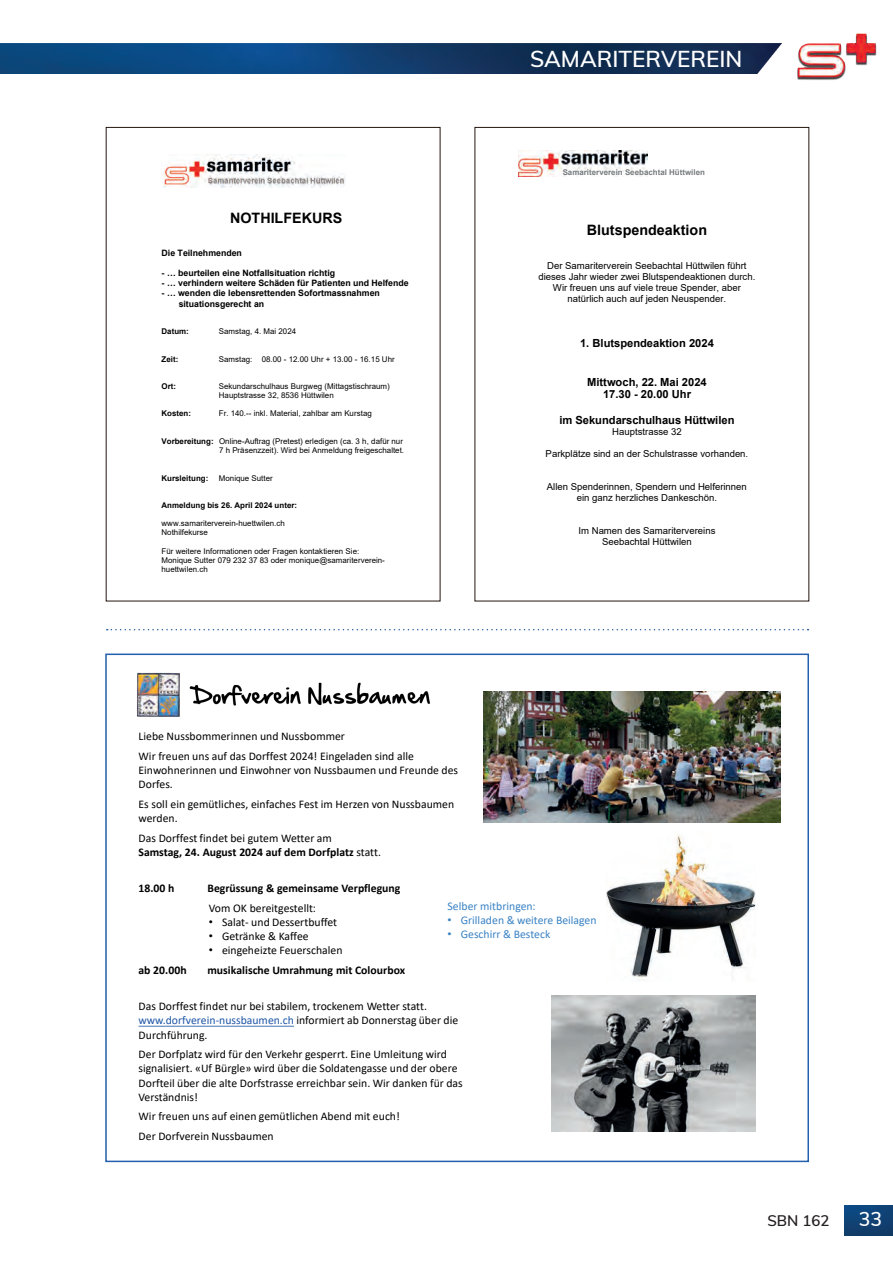
<style>
.page{position:relative;width:893px;height:1263px;background:#fff}
.page>*{position:absolute;margin:0;border:0;box-sizing:border-box;transform-origin:0 0}
.t1{font:600 22.5px "Muli";color:#fff}
.t2{font:600 19.5px "Muli";color:#fff}
.t3{font:600 15px "Muli";color:#231f20}
.t4{font:700 14.25px "Arial";color:#000001}
.t5{font:11.7px/14.1px "Calibri";color:#000001}
.t6{font:700 11.7px "Calibri";color:#000001}
.t7{font:11.7px "Calibri";color:#3982c4}
.t8{font:700 11.1px/12.8px "Arial";color:#000001;text-align:center}
.t9{font:9.6px/10.9px "Arial";color:#000001;text-align:center}
.t10{font:700 8.85px/10.1px "Arial";color:#000001}
.t11{font:7.95px/9.1px "Arial";color:#000001}
.t12{font:700 7.95px "Arial";color:#000001}
.t13{font:700 7.95px "Arial";color:#767a7c}
.s1{font-weight:700}
.s2{font-family:"Arial"}
.s3{color:#1e56a6}
</style>
<div class="page">
<img style="left:844px;top:1205px;width:48px;height:29px">
<img style="left:0;top:43px;width:781px;height:31px">
<img style="left:606px;top:835px;width:149px;height:145px">
<svg style="left:138px;top:1025px;width:156px;height:1px"></svg>
<img style="left:137px;top:672px;width:293px;height:45px">
<img style="left:483px;top:691px;width:297px;height:131px">
<img style="left:551px;top:995px;width:204px;height:136px">
<div style="left:105px;top:653px;width:703px;height:508px;border:2px solid #225fac"></div>
<img style="left:797px;top:34px;width:78px;height:46px">
<img style="left:518px;top:150px;width:129px;height:26px">
<img style="left:161px;top:154px;width:185px;height:33px">
<svg style="left:107px;top:628px;width:701px;height:2px"></svg>
<p class="t4" style="left:230px;top:208px;width:114px">NOTHILFEKURS</p>
<p class="t10" style="left:161px;top:248px;width:82px">Die Teilnehmenden</p>
<p class="t10" style="left:161px;top:268px;width:175px">- … beurteilen eine Notfallsituation richtig</p>
<p class="t10" style="left:161px;top:278px;width:248px">- … verhindern weitere Schäden für Patienten und Helfende</p>
<p class="t10" style="left:179px;top:288px;width:203px;text-indent:-17px">- … wenden die lebensrettenden Sofortmassnahmen situationsgerecht an</p>
<p class="t12" style="left:161px;top:326px;width:29px">Datum:</p>
<p class="t11" style="left:219px;top:326px;width:79px">Samstag, 4. Mai 2024</p>
<p class="t12" style="left:161px;top:353px;width:18px">Zeit:</p>
<p class="t11" style="left:219px;top:354px;width:177px">Samstag: 08.00 - 12.00 Uhr + 13.00 - 16.15 Uhr</p>
<p class="t12" style="left:161px;top:380px;width:16px">Ort:</p>
<p class="t11" style="left:219px;top:381px;width:172px">Sekundarschulhaus Burgweg (Mittagstischraum)<br>Hauptstrasse 32, 8536 Hüttwilen</p>
<p class="t12" style="left:161px;top:408px;width:31px">Kosten:</p>
<p class="t11" style="left:219px;top:409px;width:154px">Fr. 140.-- inkl. Material, zahlbar am Kurstag</p>
<p class="t11" style="left:161px;top:436px;width:244px;text-align:right"><span class="s1">Vorbereitung:</span> Online-Auftrag (Pretest) erledigen (ca. 3 h, dafür nur<br>7 h Präsenzzeit). Wird bei Anmeldung freigeschaltet.</p>
<p class="t12" style="left:161px;top:472px;width:48px">Kursleitung:</p>
<p class="t11" style="left:219px;top:473px;width:55px">Monique Sutter</p>
<p class="t12" style="left:161px;top:499px;width:137px">Anmeldung bis 26. April 2024 unter:</p>
<p class="t11" style="left:161px;top:518px;width:125px">www.samariterverein-huettwilen.ch<br>Nothilfekurse</p>
<p class="t11" style="left:161px;top:546px;width:225px">Für weitere Informationen oder Fragen kontaktieren Sie:<br>Monique Sutter 079 232 37 83 oder monique@samariterverein&shy;huettwilen.ch</p>
<h1 class="t1" style="left:530px;top:42px;width:213px">SAMARITERVEREIN</h1>
<p class="t13" style="left:562px;top:166px;width:144px">Samariterverein Seebachtal Hüttwilen</p>
<p class="t4" style="left:586px;top:220px;width:122px">Blutspendeaktion</p>
<p class="t9" style="left:538px;top:260px;width:218px">Der Samariterverein Seebachtal Hüttwilen führt dieses Jahr wieder zwei Blutspendeaktionen durch.<br>Wir freuen uns auf viele treue Spender, aber natürlich auch auf jeden Neuspender.</p>
<p class="t8" style="left:580px;top:337px;width:135px">1. Blutspendeaktion 2024</p>
<p class="t8" style="left:587px;top:375px;width:121px">Mittwoch, 22. Mai 2024<br>17.30 - 20.00 Uhr</p>
<p class="t8" style="left:559px;top:414px;width:176px">im Sekundarschulhaus Hüttwilen</p>
<p class="t9" style="left:612px;top:426px;width:71px">Hauptstrasse 32</p>
<p class="t9" style="left:545px;top:448px;width:204px">Parkplätze sind an der Schulstrasse vorhanden.</p>
<p class="t9" style="left:546px;top:481px;width:201px">Allen Spenderinnen, Spendern und Helferinnen ein ganz herzliches Dankeschön.</p>
<p class="t9" style="left:578px;top:525px;width:138px">Im Namen des Samaritervereins<br>Seebachtal Hüttwilen</p>
<p class="t5" style="left:138px;top:725px;width:277px;line-height:20px">Liebe Nussbommerinnen und Nussbommer<br>Wir freuen uns auf das Dorffest 2024! Eingeladen sind alle</p>
<p class="t5" style="left:138px;top:762px;width:321px">Einwohnerinnen und Einwohner von Nussbaumen und Freunde des<br>Dorfes.</p>
<p class="t5" style="left:138px;top:796px;width:317px">Es soll ein gemütliches, einfaches Fest im Herzen von Nussbaumen werden.</p>
<p class="t5" style="left:138px;top:830px;width:244px">Das Dorffest findet bei gutem Wetter am<br><span class="s1">Samstag, 24. August 2024 auf dem Dorfplatz</span> statt.</p>
<p class="t6" style="left:138px;top:879px;width:37px">18.00 h</p>
<p class="t6" style="left:207px;top:879px;width:194px">Begrüssung &amp; gemeinsame Verpflegung</p>
<p class="t5" style="left:209px;top:900px;width:109px">Vom OK bereitgestellt:</p>
<p class="t5" style="left:209px;top:914px;width:130px"><span class="s2">•</span> Salat- und Dessertbuffet</p>
<p class="t5" style="left:209px;top:928px;width:101px"><span class="s2">•</span> Getränke &amp; Kaffee</p>
<p class="t5" style="left:209px;top:942px;width:135px"><span class="s2">•</span> eingeheizte Feuerschalen</p>
<p class="t6" style="left:138px;top:961px;width:50px">ab 20.00h</p>
<p class="t6" style="left:207px;top:961px;width:199px">musikalische Umrahmung mit Colourbox</p>
<p class="t5" style="left:138px;top:998px;width:321px">Das Dorffest findet nur bei stabilem, trockenem Wetter statt. <span class="s3">www.dorfverein-nussbaumen.ch</span> informiert ab Donnerstag über die<br>Durchführung.</p>
<p class="t5" style="left:138px;top:1046px;width:325px">Der Dorfplatz wird für den Verkehr gesperrt. Eine Umleitung wird signalisiert. «Uf Bürgle» wird über die Soldatengasse und der obere Dorfteil über die alte Dorfstrasse erreichbar sein. Wir danken für das Verständnis!</p>
<p class="t5" style="left:138px;top:1105px;width:263px;line-height:20px">Wir freuen uns auf einen gemütlichen Abend mit euch!<br>Der Dorfverein Nussbaumen</p>
<p class="t7" style="left:447px;top:898px;width:90px">Selber mitbringen:</p>
<p class="t7" style="left:447px;top:912px;width:150px"><span class="s2">•</span> Grilladen &amp; weitere Beilagen</p>
<p class="t7" style="left:447px;top:926px;width:104px"><span class="s2">•</span> Geschirr &amp; Besteck</p>
<p class="t3" style="left:767px;top:1209px;width:64px">SBN 162</p>
<h2 class="t2" style="left:858px;top:1204px;width:25px">33</h2>
</div>
